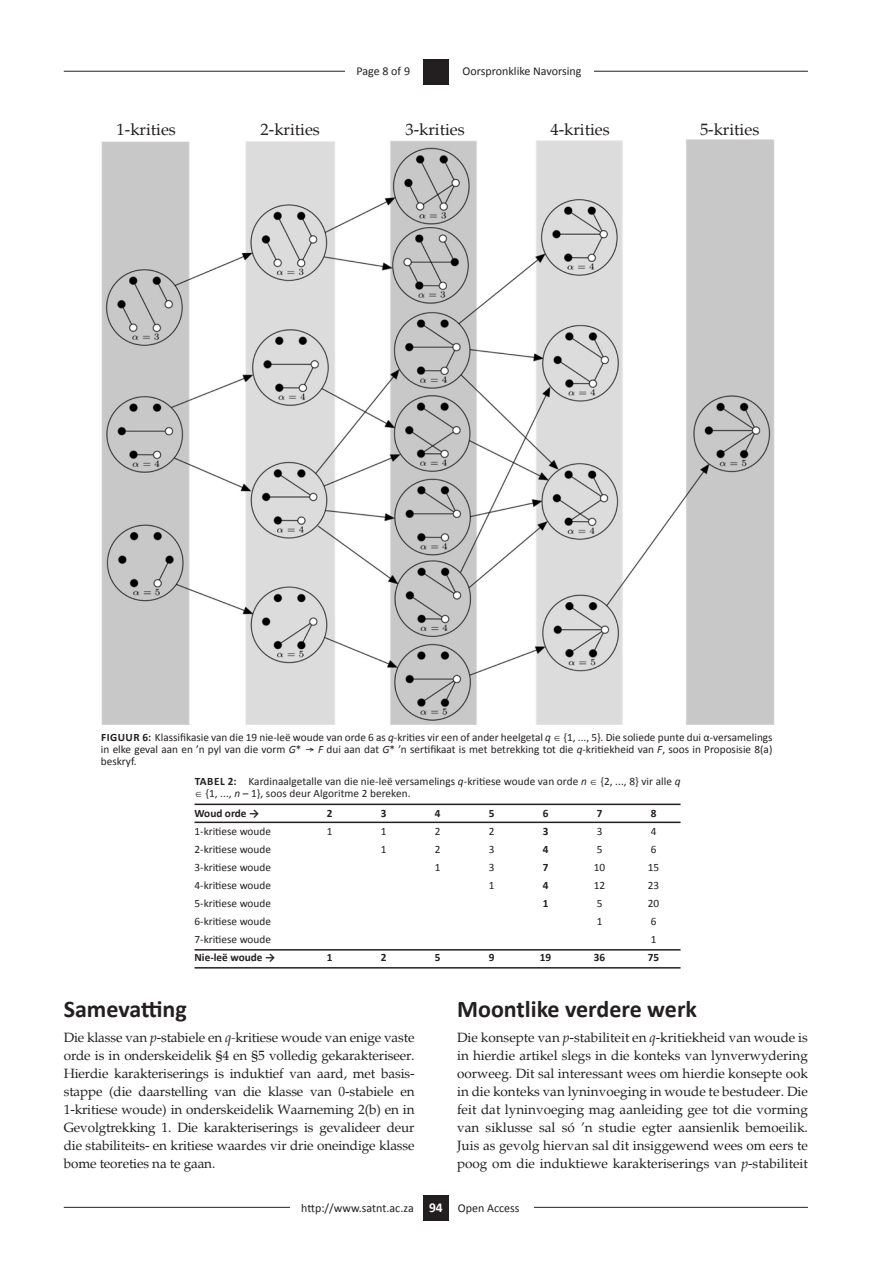
<style>
.page{position:relative;width:893px;height:1263px;background:#fff}
.page>*{position:absolute;margin:0;border:0;box-sizing:border-box;transform-origin:0 0}
.t1{font:700 24px "Calibri";color:#231f20}
.t2{font:16.5px "Palatino";color:#231f20}
.t3{font:13.5px/18px "Palatino";letter-spacing:-.005em;color:#231f20;text-align:justify}
.t4{font:12px "Calibri";color:#231f20}
.t5{font:11.25px/12px "Calibri";color:#231f20}
.t6{font:700 11.25px "Calibri";color:#231f20}
.s1{font-weight:700}
.s2{font-style:italic}
.s3{font-weight:700;font-size:13.5px;color:#fff}
</style>
<div class="page">
<hr style="left:64px;top:1207px;width:744px;height:1px;background:#231f20">
<div style="left:290px;top:1195px;width:244px;height:30px;background:#fff"></div>
<div style="left:423px;top:1195px;width:26px;height:25px;background:#231f20"></div>
<hr style="left:64px;top:71px;width:744px;height:1px;background:#231f20">
<div style="left:346px;top:59px;width:248px;height:28px;background:#fff"></div>
<div style="left:423px;top:59px;width:26px;height:25px;background:#231f20"></div>
<hr style="left:195px;top:803px;width:486px;height:2px;background:#231f20">
<hr style="left:195px;top:821px;width:486px;height:2px;background:#231f20">
<hr style="left:195px;top:967px;width:486px;height:1px;background:#231f20">
<hr style="left:195px;top:949px;width:486px;height:1px;background:#231f20">
<img style="left:101px;top:140px;width:674px;height:584px">
<p class="t4" style="left:357px;top:63px;width:55px">Page 8 of 9</p>
<p class="t4" style="left:463px;top:63px;width:120px">Oorspronklike Navorsing</p>
<p class="t2" style="left:117px;top:120px;width:61px">1-krities</p>
<p class="t2" style="left:261px;top:120px;width:61px">2-krities</p>
<p class="t2" style="left:405px;top:120px;width:61px">3-krities</p>
<p class="t2" style="left:550px;top:120px;width:61px">4-krities</p>
<p class="t2" style="left:700px;top:120px;width:61px">5-krities</p>
<p class="t5" style="left:101px;top:731px;width:673px"><span class="s1">Figuu r 6:</span> Klassifikasie van die 19 nie-leë woude van orde 6 as <span class="s2">q</span>-krities vir een of ander heelgetal <span class="s2">q</span> ∈ {1, ..., 5}. Die soliede punte dui α-versamelings in elke geval aan en ’n pyl van die vorm <span class="s2">G</span>*</p>
<p class="t5" style="left:318px;top:743px;width:456px"><span class="s2">F</span> dui aan dat <span class="s2">G</span>* ’n sertifikaat is met betrekking tot die <span class="s2">q</span>-kritiekheid van <span class="s2">F</span>, soos in Proposisie 8(a)</p>
<p class="t5" style="left:101px;top:755px;width:37px">beskryf.</p>
<p class="t5" style="left:195px;top:775px;width:487px"><span class="s1">Tabel 2:</span> Kardinaalgetalle van die nie-leë versamelings <span class="s2">q</span>-kritiese woude van orde <span class="s2">n</span> ∈ {2, ..., 8} vir alle <span class="s2">q </span>∈ {1, ..., <span class="s2">n</span> – 1}, soos deur Algoritme 2 bereken.</p>
<p class="t6" style="left:195px;top:806px;width:66px">Woud orde →</p>
<p class="t6" style="left:327px;top:806px;width:7px">2</p>
<p class="t6" style="left:381px;top:806px;width:7px">3</p>
<p class="t6" style="left:435px;top:806px;width:7px">4</p>
<p class="t6" style="left:489px;top:806px;width:7px">5</p>
<p class="t6" style="left:543px;top:806px;width:7px">6</p>
<p class="t6" style="left:597px;top:806px;width:7px">7</p>
<p class="t6" style="left:651px;top:806px;width:7px">8</p>
<p class="t5" style="left:195px;top:825px;width:78px">1-kritiese woude</p>
<p class="t5" style="left:327px;top:825px;width:7px">1</p>
<p class="t5" style="left:381px;top:825px;width:7px">1</p>
<p class="t5" style="left:435px;top:825px;width:7px">2</p>
<p class="t5" style="left:489px;top:825px;width:7px">2</p>
<p class="t6" style="left:543px;top:824px;width:7px">3</p>
<p class="t5" style="left:597px;top:825px;width:7px">3</p>
<p class="t5" style="left:651px;top:825px;width:7px">4</p>
<p class="t5" style="left:195px;top:843px;width:78px">2-kritiese woude</p>
<p class="t5" style="left:381px;top:843px;width:7px">1</p>
<p class="t5" style="left:435px;top:843px;width:7px">2</p>
<p class="t5" style="left:489px;top:843px;width:7px">3</p>
<p class="t6" style="left:543px;top:842px;width:7px">4</p>
<p class="t5" style="left:597px;top:843px;width:7px">5</p>
<p class="t5" style="left:651px;top:843px;width:7px">6</p>
<p class="t5" style="left:195px;top:861px;width:78px">3-kritiese woude</p>
<p class="t5" style="left:435px;top:861px;width:7px">1</p>
<p class="t5" style="left:489px;top:861px;width:7px">3</p>
<p class="t6" style="left:543px;top:860px;width:7px">7</p>
<p class="t5" style="left:594px;top:861px;width:13px">10</p>
<p class="t5" style="left:648px;top:861px;width:13px">15</p>
<p class="t5" style="left:195px;top:879px;width:78px">4-kritiese woude</p>
<p class="t5" style="left:489px;top:879px;width:7px">1</p>
<p class="t6" style="left:543px;top:878px;width:7px">4</p>
<p class="t5" style="left:594px;top:879px;width:13px">12</p>
<p class="t5" style="left:648px;top:879px;width:13px">23</p>
<p class="t5" style="left:195px;top:897px;width:78px">5-kritiese woude</p>
<p class="t6" style="left:543px;top:896px;width:7px">1</p>
<p class="t5" style="left:597px;top:897px;width:7px">5</p>
<p class="t5" style="left:648px;top:897px;width:13px">20</p>
<p class="t5" style="left:195px;top:915px;width:78px">6-kritiese woude</p>
<p class="t5" style="left:597px;top:915px;width:7px">1</p>
<p class="t5" style="left:651px;top:915px;width:7px">6</p>
<p class="t5" style="left:195px;top:933px;width:78px">7-kritiese woude</p>
<p class="t5" style="left:651px;top:933px;width:7px">1</p>
<p class="t6" style="left:195px;top:950px;width:82px">Nie-leë woude →</p>
<p class="t6" style="left:327px;top:950px;width:7px">1</p>
<p class="t6" style="left:381px;top:950px;width:7px">2</p>
<p class="t6" style="left:435px;top:950px;width:7px">5</p>
<p class="t6" style="left:489px;top:950px;width:7px">9</p>
<p class="t6" style="left:540px;top:950px;width:13px">19</p>
<p class="t6" style="left:594px;top:950px;width:13px">36</p>
<p class="t6" style="left:648px;top:950px;width:13px">75</p>
<h1 class="t1" style="left:64px;top:994px;width:125px">Samevatting</h1>
<p class="t3" style="left:64px;top:1028px;width:352px">Die klasse van <span class="s2">p</span>-stabiele en <span class="s2">q-</span>kritiese woude van enige vaste orde is in onderskeidelik §4 en §5 volledig gekarakteriseer.<br>Hierdie karakteriserings is induktief van aard, met basis&shy;stappe (die daarstelling van die klasse van 0-stabiele en 1-kritiese woude) in onderskeidelik Waarneming 2(b) en in Gevolgtrekking 1. Die karakteriserings is gevalideer deur die stabiliteits- en kritiese waardes vir drie oneindige klasse bome teoreties na te gaan.</p>
<h1 class="t1" style="left:457px;top:994px;width:241px">Moontlike verdere werk</h1>
<p class="t3" style="left:457px;top:1028px;width:352px">Die konsepte van <span class="s2">p</span>-stabiliteit en <span class="s2">q</span>-kritiekheid van woude is in hierdie artikel slegs in die konteks van lynverwydering oorweeg. Dit sal interessant wees om hierdie konsepte ook in die konteks van lyninvoeging in woude te bestudeer. Die feit dat lyninvoeging mag aanleiding gee tot die vorming van siklusse sal só ’n studie egter aansienlik bemoeilik.<br>Juis as gevolg hiervan sal dit insiggewend wees om eers te poog om die induktiewe karakteriserings van <span class="s2">p</span>-stabiliteit</p>
<p class="t4" style="left:301px;top:1200px;width:143px">http://www.satnt.ac.za <span class="s3">94</span></p>
<p class="t4" style="left:458px;top:1200px;width:63px">Open Access</p>
</div>
